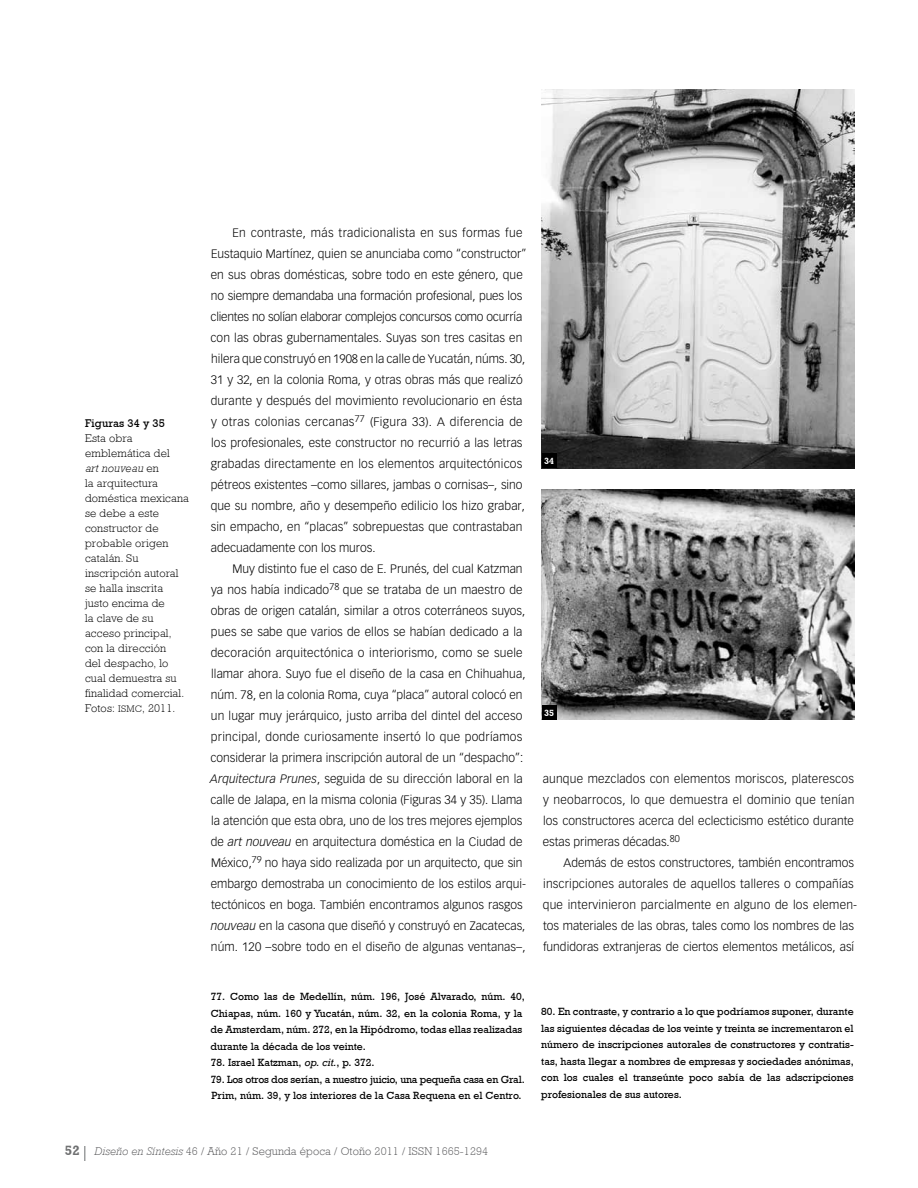
<style>
.page{position:relative;width:918px;height:1188px;background:#fff}
.page>*{position:absolute;margin:0;border:0;box-sizing:border-box;transform-origin:0 0}
.t1{font:300 12px/21px "Vectora LT Std";color:#000}
.t2{font:300 11.25px/15px "Astute Light S Si";letter-spacing:.015em;color:#000}
.t3{font:300 11.25px "Astute Light S Si";letter-spacing:.01em;color:#58585a}
.t4{font:11.25px "Astute S Si";letter-spacing:.015em;color:#000}
.t5{font:10.5px/16.5px "Astute S Si";color:#000}
.t6{font:10.5px/16.5px "Astute S Si";letter-spacing:-.02em;color:#000}
.t7{font:700 9px "Astute S Si";color:#fff}
.s1{font-style:italic}
.s2{font-family:"Astute Light S Si Light SC850";font-weight:400;font-size:9.6px}
.s3{font-family:"Astute S Si";font-weight:700;font-size:13.5px;color:#707172}
</style>
<div class="page">
<svg style="left:84px;top:1146px;width:2px;height:15px"></svg>
<img style="left:542px;top:90px;width:312px;height:378px">
<img style="left:542px;top:489px;width:312px;height:231px">
<div style="left:542px;top:453px;width:15px;height:15px;background:#000"></div>
<div style="left:542px;top:705px;width:15px;height:15px;background:#000"></div>
<p class="t4" style="left:85px;top:417px;width:81px">Figuras 34 y 35</p>
<p class="t2" style="left:85px;top:431px;width:105px">Esta obra emblemática del<br><span class="s1">art nouveau</span> en<br>la arquitectura doméstica mexicana se debe a este constructor de probable origen catalán. Su inscripción autoral se halla inscrita justo encima de<br>la clave de su acceso principal, con la dirección<br>del despacho, lo cual demuestra su finalidad comercial.<br>Fotos: <span class="s2">ISMC</span>, 2011.</p>
<p class="t1" style="left:211px;top:222px;width:317px;text-indent:22px">En contraste, más tradicionalista en sus formas fue Eustaquio Martínez, quien se anunciaba como “constructor” en sus obras domésticas, sobre todo en este género, que no siempre demandaba una formación profesional, pues los clientes no solían elaborar complejos concursos como ocurría con las obras gubernamentales. Suyas son tres casitas en hilera que construyó en 1908 en la calle de Yucatán, núms. 30, 31 y 32, en la colonia Roma, y otras obras más que realizó durante y después del movimiento revolucionario en ésta y otras colonias cercanas<sup>77</sup> (Figura 33). A diferencia de los profesionales, este constructor no recurrió a las letras grabadas directamente en los elementos arquitectónicos pétreos existentes –como sillares, jambas o cornisas–, sino que su nombre, año y desempeño edilicio los hizo grabar, sin empacho, en “placas” sobrepuestas que contrastaban adecuadamente con los muros.</p>
<p class="t1" style="left:210px;top:558px;width:317px;text-indent:22px">Muy distinto fue el caso de E. Prunés, del cual Katzman ya nos había indicado<sup>78</sup> que se trataba de un maestro de obras de origen catalán, similar a otros coterráneos suyos, pues se sabe que varios de ellos se habían dedicado a la decoración arquitectónica o interiorismo, como se suele llamar ahora. Suyo fue el diseño de la casa en Chihuahua, núm. 78, en la colonia Roma, cuya “placa” autoral colocó en un lugar muy jerárquico, justo arriba del dintel del acceso principal, donde curiosamente insertó lo que podríamos considerar la primera inscripción autoral de un “despacho”:<br><span class="s1">Arquitectura Prunes</span>, seguida de su dirección laboral en la calle de Jalapa, en la misma colonia (Figuras 34 y 35). Llama la atención que esta obra, uno de los tres mejores ejemplos de <span class="s1">art nouveau</span> en arquitectura doméstica en la Ciudad de México,<sup>79</sup> no haya sido realizada por un arquitecto, que sin embargo demostraba un conocimiento de los estilos arqui&shy;tectónicos en boga. También encontramos algunos rasgos <span class="s1">nouveau</span> en la casona que diseñó y construyó en Zacatecas, núm. 120 –sobre todo en el diseño de algunas ventanas–,</p>
<p class="t7" style="left:544px;top:456px;width:11px">34</p>
<p class="t7" style="left:544px;top:708px;width:11px">35</p>
<p class="t1" style="left:543px;top:768px;width:313px;text-align:justify">aunque mezclados con elementos moriscos, platerescos y neobarrocos, lo que demuestra el dominio que tenían los constructores acerca del eclecticismo estético durante estas primeras décadas.<sup>80</sup></p>
<p class="t1" style="left:543px;top:852px;width:316px;text-indent:21px">Además de estos constructores, también encontramos inscripciones autorales de aquellos talleres o compañías que intervinieron parcialmente en alguno de los elemen&shy;tos materiales de las obras, tales como los nombres de las fundidoras extranjeras de ciertos elementos metálicos, así</p>
<p class="t5" style="left:211px;top:988px;width:316px">77. Como las de Medellín, núm. 196, José Alvarado, núm. 40, Chiapas, núm. 160 y Yucatán, núm. 32, en la colonia Roma, y la de Amsterdam, núm. 272, en la Hipódromo, todas ellas realizadas durante la década de los veinte.</p>
<p class="t5" style="left:211px;top:1054px;width:165px">78. Israel Katzman, <span class="s1">op. cit.</span>, p. 372.</p>
<p class="t6" style="left:211px;top:1071px;width:316px">79. Los otros dos serían, a nuestro juicio, una pequeña casa en Gral.<br>Prim, núm. 39, y los interiores de la Casa Requena en el Centro.</p>
<p class="t5" style="left:541px;top:1003px;width:314px;text-align:justify">80. En contraste, y contrario a lo que podríamos suponer, durante las siguientes décadas de los veinte y treinta se incrementaron el número de inscripciones autorales de constructores y contratis&shy;tas, hasta llegar a nombres de empresas y sociedades anónimas, con los cuales el transeúnte poco sabía de las adscripciones profesionales de sus autores.</p>
<p class="t3" style="left:65px;top:1145px;width:425px"><span class="s3">52</span> <span class="s1">Diseño en Síntesis</span> 46 / Año 21 / Segunda época / Otoño 2011 / issn 1665-1294</p>
</div>
